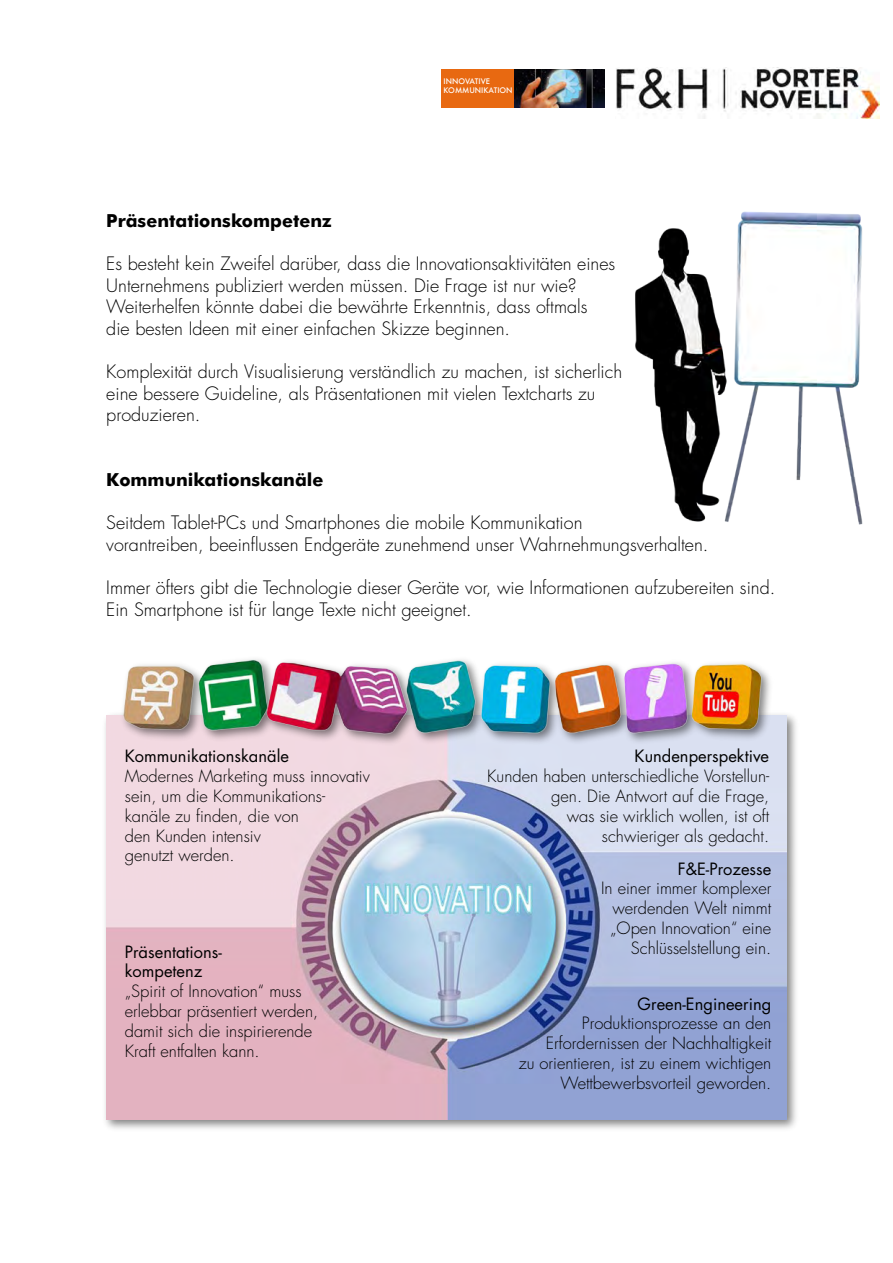
<style>
.page{position:relative;width:893px;height:1263px;background:#fff}
.page>*{position:absolute;margin:0;border:0;box-sizing:border-box;transform-origin:0 0}
.t1{font:300 18px/21.6px "Futura";color:#000}
.t2{font:700 18px "Futura BT";color:#000}
.t3{font:300 16.5px/19.8px "Futura";color:#000;text-align:right}
.t4{font:16.5px/19.8px "Futura";color:#000}
.t5{font:500 7.5px/9px "Futura";color:#fff}
</style>
<div class="page">
<div style="left:102px;top:710px;width:699px;height:424px;background:#000;opacity:.5"></div>
<img style="left:106px;top:715px;width:681px;height:404px">
<img style="left:616px;top:67px;width:264px;height:52px">
<img style="left:635px;top:211px;width:228px;height:314px">
<div style="left:118px;top:655px;width:656px;height:92px;background:#000;opacity:.5"></div>
<img style="left:120px;top:655px;width:643px;height:84px">
<div style="left:441px;top:69px;width:74px;height:38px;background:#e86911"></div>
<img style="left:515px;top:69px;width:90px;height:39px">
<p class="t5" style="left:444px;top:77px;width:70px">INNOVATIVE<br>KOMMUNIKATION</p>
<p class="t2" style="left:106px;top:210px;width:227px">Präsentationskompetenz</p>
<p class="t1" style="left:106px;top:253px;width:511px">Es besteht kein Zweifel darüber, dass die Innovationsaktivitäten eines Unternehmens publiziert werden müssen. Die Frage ist nur wie?<br>Weiterhelfen könnte dabei die bewährte Erkenntnis, dass oftmals die besten Ideen mit einer einfachen Skizze beginnen.</p>
<p class="t1" style="left:106px;top:361px;width:517px">Komplexität durch Visualisierung verständlich zu machen, ist sicherlich eine bessere Guideline, als Präsentationen mit vielen Textcharts zu produzieren.</p>
<p class="t2" style="left:106px;top:469px;width:219px">Kommunikationskanäle</p>
<p class="t1" style="left:106px;top:512px;width:604px">Seitdem Tablet-PCs und Smartphones die mobile Kommunikation<br>vorantreiben, beeinflussen Endgeräte zunehmend unser Wahrnehmungsverhalten.</p>
<p class="t1" style="left:106px;top:577px;width:670px">Immer öfters gibt die Technologie dieser Geräte vor, wie Informationen aufzubereiten sind.<br>Ein Smartphone ist für lange Texte nicht geeignet.</p>
<p class="t4" style="left:125px;top:746px;width:166px">Kommunikationskanäle</p>
<p class="t3" style="left:125px;top:766px;width:247px;text-align:left">Modernes Marketing muss innovativ sein, um die Kommunikations&shy;kanäle zu finden, die von<br>den Kunden intensiv<br>genutzt werden.</p>
<p class="t4" style="left:125px;top:941px;width:98px">Präsentations&shy;kompetenz</p>
<p class="t3" style="left:125px;top:981px;width:195px;text-align:left">„Spirit of Innovation“ muss erlebbar präsentiert werden, damit sich die inspirierende<br>Kraft entfalten kann.</p>
<p class="t4" style="left:635px;top:746px;width:136px">Kundenperspektive</p>
<p class="t3" style="left:487px;top:766px;width:283px">Kunden haben unterschiedliche Vorstellun&shy;gen. Die Antwort auf die Frage,<br>was sie wirklich wollen, ist oft schwieriger als gedacht.</p>
<p class="t4" style="left:678px;top:858px;width:95px">F&amp;E-Prozesse</p>
<p class="t3" style="left:601px;top:879px;width:172px">In einer immer komplexer werdenden Welt nimmt „Open Innovation“ eine<br>Schlüsselstellung ein.</p>
<p class="t4" style="left:638px;top:993px;width:135px">Green-Engineering</p>
<p class="t3" style="left:519px;top:1014px;width:254px">Produktionsprozesse an den Erfordernissen der Nachhaltigkeit<br>zu orientieren, ist zu einem wichtigen Wettbewerbsvorteil geworden.</p>
</div>
